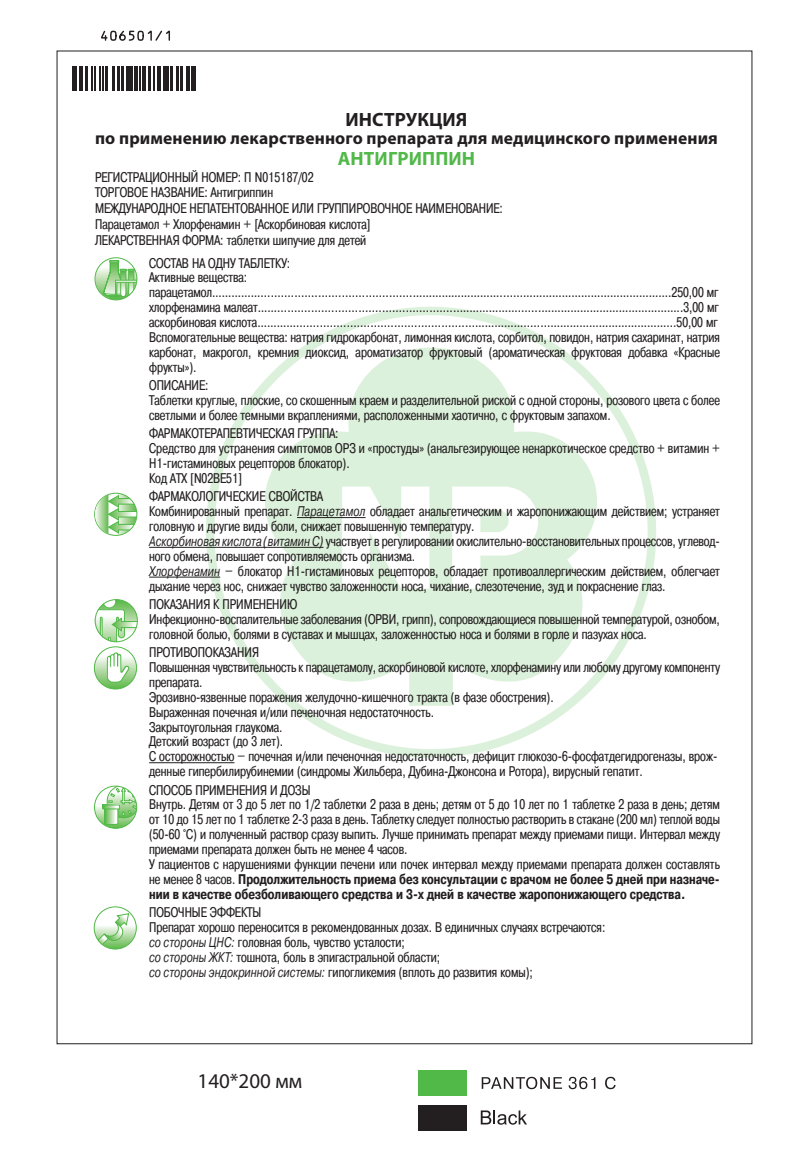
<style>
.page{position:relative;width:809px;height:1161px;background:#fff}
.page>*{position:absolute;margin:0;border:0;box-sizing:border-box;transform-origin:0 0}
.t1{font:21px "Myriad Pro";color:#231f20}
.t2{font:700 19.25px "Myriad Pro";letter-spacing:.005em;color:#51b948}
.t3{font:700 19.25px "Myriad Pro";letter-spacing:.005em;color:#231f20}
.t4{font:700 17.5px "Myriad Pro";letter-spacing:.01em;color:#231f20}
.t5{font:14px/14.9px "Pragmatica Cond C";color:#231f20;scale:.95 1}
.s1{font-family:"Pragmatica C";font-style:italic}
.s2{font-weight:700}
</style>
<div class="page">
<svg style="left:206px;top:307px;width:450px;height:450px"></svg>
<svg style="left:265px;top:347px;width:332px;height:358px;fill:#dcf1db"></svg>
<div style="left:418px;top:1105px;width:48px;height:26px;background:#231f20"></div>
<svg style="left:480px;top:1110px;width:47px;height:14px"></svg>
<svg style="left:481px;top:1076px;width:134px;height:13px"></svg>
<div style="left:418px;top:1069px;width:48px;height:26px;background:#51b948"></div>
<svg style="left:95px;top:258px;width:42px;height:42px"></svg>
<svg style="left:102px;top:260px;width:35px;height:38px"></svg>
<div style="left:95px;top:257px;width:42px;height:43px;border:1px solid #51b948;border-radius:50%"></div>
<div style="left:94px;top:493px;width:43px;height:42px;border:1px solid #51b948;border-radius:50%"></div>
<svg style="left:95px;top:494px;width:42px;height:40px"></svg>
<svg style="left:95px;top:599px;width:42px;height:43px"></svg>
<div style="left:95px;top:599px;width:43px;height:43px;border:1px solid #51b948;border-radius:50%"></div>
<svg style="left:94px;top:646px;width:43px;height:43px"></svg>
<div style="left:94px;top:646px;width:43px;height:43px;border:1px solid #51b948;border-radius:50%"></div>
<svg style="left:107px;top:651px;width:24px;height:32px"></svg>
<svg style="left:94px;top:906px;width:42px;height:42px"></svg>
<svg style="left:94px;top:906px;width:35px;height:42px"></svg>
<div style="left:94px;top:906px;width:43px;height:43px;border:1px solid #51b948;border-radius:50%"></div>
<svg style="left:94px;top:786px;width:43px;height:42px"></svg>
<div style="left:94px;top:785px;width:43px;height:43px;border:1px solid #51b948;border-radius:50%"></div>
<svg style="left:104px;top:786px;width:33px;height:38px"></svg>
<svg style="left:105px;top:806px;width:13px;height:1px"></svg>
<div style="left:103px;top:804px;width:17px;height:5px;border:1px solid #51b948"></div>
<hr style="left:297px;top:517px;width:68px;height:1px;background:#231f20">
<hr style="left:149px;top:547px;width:174px;height:1px;background:#231f20">
<hr style="left:149px;top:576px;width:71px;height:1px;background:#231f20">
<hr style="left:149px;top:762px;width:85px;height:1px;background:#231f20">
<hr style="left:72px;top:66px;width:2px;height:25px;background:#231f20">
<svg style="left:76px;top:66px;width:1px;height:25px"></svg>
<hr style="left:79px;top:66px;width:4px;height:25px;background:#231f20">
<hr style="left:85px;top:66px;width:3px;height:25px;background:#231f20">
<hr style="left:170px;top:66px;width:3px;height:25px;background:#231f20">
<hr style="left:176px;top:66px;width:3px;height:25px;background:#231f20">
<hr style="left:180px;top:66px;width:2px;height:25px;background:#231f20">
<hr style="left:186px;top:66px;width:4px;height:25px;background:#231f20">
<svg style="left:191px;top:66px;width:1px;height:25px"></svg>
<hr style="left:193px;top:66px;width:3px;height:25px;background:#231f20">
<svg style="left:92px;top:30px;width:79px;height:61px"></svg>
<h2 class="t3" style="left:345px;top:107px;width:123px">ИНСТРУКЦИЯ</h2>
<p class="t4" style="left:95px;top:126px;width:624px">по применению лекарственного препарата для медицинского применения</p>
<h2 class="t2" style="left:338px;top:146px;width:139px">АНТИГРИППИН</h2>
<p class="t5" style="left:95px;top:169px;width:431px;line-height:15.8px">РЕГИСТРАЦИОННЫЙ НОМЕР: П N015187/02<br>ТОРГОВОЕ НАЗВАНИЕ: Антигриппин<br>МЕЖДУНАРОДНОЕ НЕПАТЕНТОВАННОЕ ИЛИ ГРУППИРОВОЧНОЕ НАИМЕНОВАНИЕ:<br>Парацетамол + Хлорфенамин + [Аскорбиновая кислота]<br>ЛЕКАРСТВЕННАЯ ФОРМА: таблетки шипучие для детей</p>
<p class="t5" style="left:149px;top:255px;width:602px">СОСТАВ НА ОДНУ ТАБЛЕТКУ:<br>Активные вещества: парацетамол…………….............................................……………………….......……………………………………….250,00 мг хлорфенамина малеат……......................................................……………….......……………………………………..3,00 мг аскорбиновая кислота………….....................................................……………........………………………………...50,00 мг Вспомогательные вещества: натрия гидрокарбонат, лимонная кислота, сорбитол, повидон, натрия сахаринат, натрия карбонат, макрогол, кремния диоксид, ароматизатор фруктовый (ароматическая фруктовая добавка «Красные фрукты»).</p>
<p class="t5" style="left:149px;top:378px;width:602px">ОПИСАНИЕ:<br>Таблетки круглые, плоские, со скошенным краем и разделительной риской с одной стороны, розового цвета с более светлыми и более темными вкраплениями, расположенными хаотично, с фруктовым запахом.</p>
<p class="t5" style="left:149px;top:426px;width:602px">ФАРМАКОТЕРАПЕВТИЧЕСКАЯ ГРУППА:<br>Cредство для устранения симптомов ОРЗ и «простуды» (анальгезирующее ненаркотическое средство + витамин + Н1-гистаминовых рецепторов блокатор).<br>Код АТХ [N02ВЕ51]</p>
<p class="t5" style="left:149px;top:489px;width:602px">ФАРМАКОЛОГИЧЕСКИЕ СВОЙСТВА<br>Комбинированный препарат. <span class="s1">Парацетамол</span> обладает анальгетическим и жаропонижающим действием; устраняет головную и другие виды боли, снижает повышенную температуру.<br><span class="s1">Аскорбиновая кислота (витамин С)</span> участвует в регулировании окислительно-восстановительных процессов, углевод&shy;ного обмена, повышает сопротивляемость организма.<br><span class="s1">Хлорфенамин</span> – блокатор Н1-гистаминовых рецепторов, обладает противоаллергическим действием, облегчает дыхание через нос, снижает чувство заложенности носа, чихание, слезотечение, зуд и покраснение глаз.</p>
<p class="t5" style="left:149px;top:596px;width:602px">ПОКАЗАНИЯ К ПРИМЕНЕНИЮ<br>Инфекционно-воспалительные заболевания (ОРВИ, грипп), сопровождающиеся повышенной температурой, ознобом, головной болью, болями в суставах и мышцах, заложенностью носа и болями в горле и пазухах носа.</p>
<p class="t5" style="left:149px;top:645px;width:602px">ПРОТИВОПОКАЗАНИЯ<br>Повышенная чувствительность к парацетамолу, аскорбиновой кислоте, хлорфенамину или любому другому компоненту препарата.<br>Эрозивно-язвенные поражения желудочно-кишечного тракта (в фазе обострения).<br>Выраженная почечная и/или печеночная недостаточность.<br>Закрытоугольная глаукома.<br>Детский возраст (до 3 лет).<br>С осторожностью – почечная и/или печеночная недостаточность, дефицит глюкозо-6-фосфатдегидрогеназы, врож&shy;денные гипербилирубинемии (синдромы Жильбера, Дубина-Джонсона и Ротора), вирусный гепатит.</p>
<p class="t5" style="left:149px;top:782px;width:602px">СПОСОБ ПРИМЕНЕНИЯ И ДОЗЫ<br>Внутрь. Детям от 3 до 5 лет по 1/2 таблетки 2 раза в день; детям от 5 до 10 лет по 1 таблетке 2 раза в день; детям от 10 до 15 лет по 1 таблетке 2-3 раза в день. Таблетку следует полностью растворить в стакане (200 мл) теплой воды (50-60 °С) и полученный раствор сразу выпить. Лучше принимать препарат между приемами пищи. Интервал между приемами препарата должен быть не менее 4 часов.<br>У пациентов с нарушениями функции печени или почек интервал между приемами препарата должен составлять не менее 8 часов. <span class="s2">Продолжительность приема без консультации с врачом не более 5 дней при назначе&shy;нии в качестве обезболивающего средства и 3-х дней в качестве жаропонижающего средства.</span></p>
<p class="t5" style="left:149px;top:904px;width:481px">ПОБОЧНЫЕ ЭФФЕКТЫ<br>Препарат хорошо переносится в рекомендованных дозах. В единичных случаях встречаются: <span class="s1">со стороны ЦНС:</span> головная боль, чувство усталости;<br><span class="s1">со стороны ЖКТ:</span> тошнота, боль в эпигастральной области;<br><span class="s1">со стороны эндокринной системы:</span> гипогликемия (вплоть до развития комы);</p>
<h1 class="t1" style="left:197px;top:1067px;width:106px">140*200 мм</h1>
</div>
